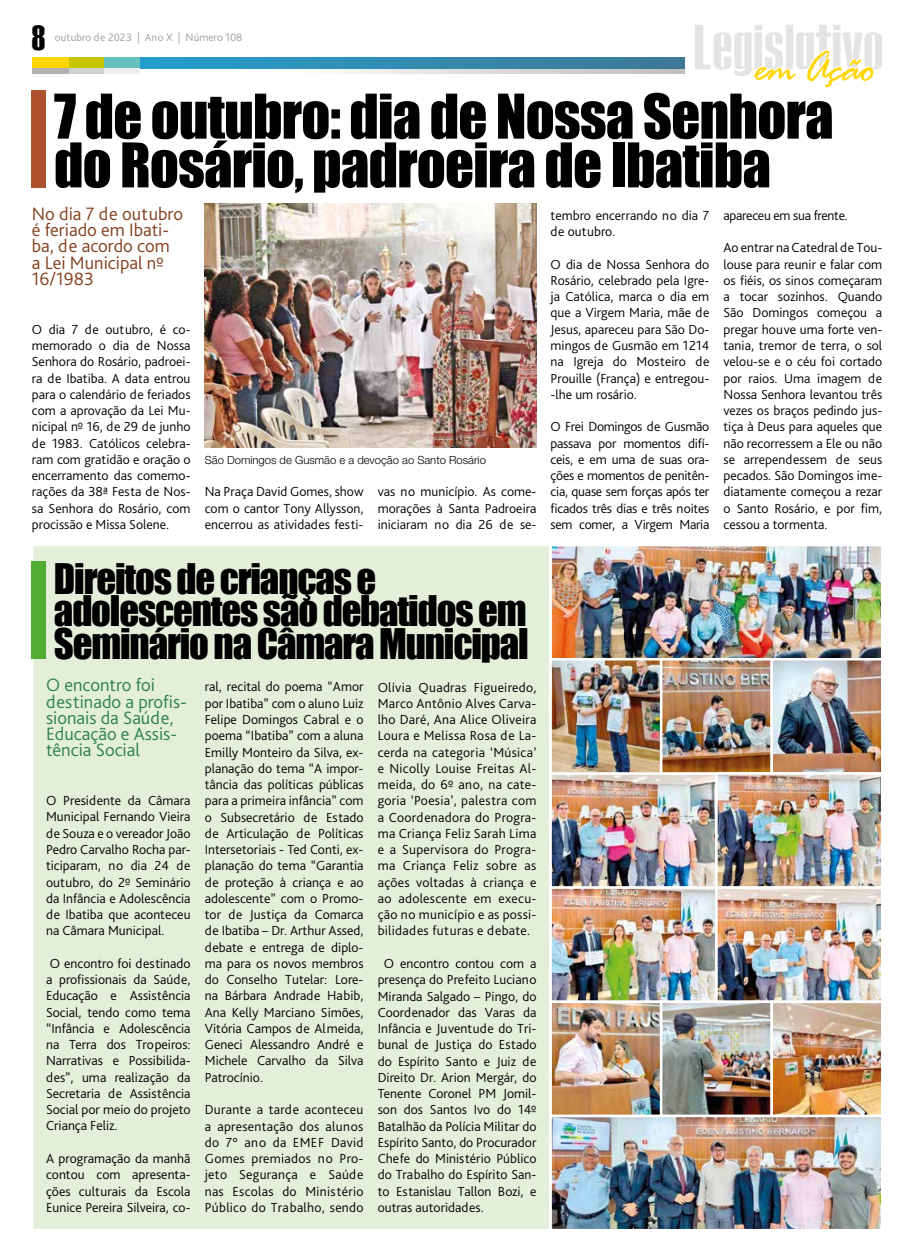
<style>
.page{position:relative;width:900px;height:1255px;background:#fff}
.page>*{position:absolute;margin:0;border:0;box-sizing:border-box;transform-origin:0 0}
.t1{font:56.88px/48.8px "Impact";letter-spacing:-.015em;color:#000}
.t2{font:italic 45.5px "Rage";letter-spacing:-.04em;color:#ffd500}
.t3{font:38.75px/32.5px "Impact";letter-spacing:-.03em;color:#000}
.t4{font:35.38px "Haettenschweiler";color:#000}
.t5{font:300 18.75px/16.2px "Bliss Pro";color:#2b8147}
.t6{font:300 18.75px/16.2px "Bliss Pro";color:#823e1d}
.t7{font:300 13.75px/16.2px "Bliss Pro";color:#000;text-align:justify}
.t8{font:300 13.75px "Bliss Pro";letter-spacing:-.02em;color:#000}
.t9{font:300 11.25px "Helvetica Neue LT Pro";color:#000}
.t10{font:300 11.25px "Bliss Pro";color:#a09d9c}
</style>
<div class="page">
<div style="left:31px;top:544px;width:521px;height:687px;background:#e4efda;border:2px solid #fff"></div>
<div style="left:32px;top:90px;width:14px;height:97px;background:#ac512b"></div>
<div style="left:32px;top:561px;width:14px;height:98px;background:#52ae32"></div>
<img style="left:205px;top:204px;width:331px;height:243px">
<img style="left:552px;top:661px;width:329px;height:338px">
<div style="left:549px;top:772px;width:169px;height:116px;border:2px solid #fff"></div>
<div style="left:549px;top:886px;width:169px;height:117px;border:2px solid #fff"></div>
<img style="left:548px;top:544px;width:333px;height:114px">
<div style="left:549px;top:658px;width:113px;height:116px;border:2px solid #fff"></div>
<div style="left:660px;top:658px;width:113px;height:116px;border:2px solid #fff"></div>
<div style="left:770px;top:658px;width:114px;height:116px;border:2px solid #fff"></div>
<div style="left:715px;top:772px;width:169px;height:116px;border:2px solid #fff"></div>
<div style="left:715px;top:886px;width:169px;height:117px;border:2px solid #fff"></div>
<img style="left:548px;top:999px;width:336px;height:232px">
<svg style="left:140px;top:68px;width:545px;height:6px"></svg>
<svg style="left:140px;top:57px;width:545px;height:11px"></svg>
<div style="left:104px;top:68px;width:36px;height:6px;background:#ededed"></div>
<div style="left:69px;top:68px;width:35px;height:6px;background:#d0d0d0"></div>
<div style="left:32px;top:68px;width:37px;height:6px;background:#b3b2b2"></div>
<div style="left:69px;top:57px;width:35px;height:11px;background:#c6c500"></div>
<div style="left:32px;top:57px;width:37px;height:11px;background:#ffd500"></div>
<div style="left:104px;top:57px;width:36px;height:11px;background:#66c1be"></div>
<svg style="left:695px;top:25px;width:187px;height:51px"></svg>
<h3 class="t4" style="left:32px;top:13px;width:15px">8</h3>
<p class="t10" style="left:55px;top:30px;width:189px">outubro de 2023 | Ano X | Número 108</p>
<h2 class="t2" style="left:754px;top:43px;width:124px">em Ação</h2>
<h1 class="t1" style="left:54px;top:90px;width:781px">7 de outubro: dia de Nossa Senhora do Rosário, padroeira de Ibatiba</h1>
<h3 class="t6" style="left:32px;top:205px;width:153px">No dia 7 de outubro é feriado em Ibati&shy;ba, de acordo com a Lei Municipal nº<br>16/1983</h3>
<p class="t7" style="left:32px;top:321px;width:160px">O dia 7 de outubro, é co&shy;memorado o dia de Nossa Senhora do Rosário, padroei&shy;ra de Ibatiba. A data entrou para o calendário de feriados com a aprovação da Lei Mu&shy;nicipal nº 16, de 29 de junho de 1983. Católicos celebra&shy;ram com gratidão e oração o encerramento das comemo&shy;rações da 38ª Festa de Nos&shy;sa Senhora do Rosário, com procissão e Missa Solene.</p>
<p class="t9" style="left:205px;top:453px;width:283px">São Domingos de Gusmão e a devoção ao Santo Rosário</p>
<p class="t7" style="left:205px;top:483px;width:160px">Na Praça David Gomes, show com o cantor Tony Allysson, encerrou as atividades festi-</p>
<p class="t7" style="left:378px;top:483px;width:160px">vas no município. As come&shy;morações à Santa Padroeira iniciaram no dia 26 de se-</p>
<h3 class="t3" style="left:54px;top:561px;width:476px">Direitos de crianças e adolescentes são debatidos em<br>Seminário na Câmara Municipal</h3>
<h3 class="t5" style="left:46px;top:676px;width:142px">O encontro foi destinado a profis&shy;sionais da Saúde,<br>Educação e Assis&shy;tência Social</h3>
<p class="t7" style="left:46px;top:792px;width:146px">O Presidente da Câmara Municipal Fernando Vieira de Souza e o vereador João Pedro Carvalho Rocha par&shy;ticiparam, no dia 24 de outubro, do 2º Seminário da Infância e Adolescência de Ibatiba que aconteceu na Câmara Municipal.</p>
<p class="t7" style="left:46px;top:954px;width:146px">O encontro foi destinado a profissionais da Saúde, Educação e Assistência Social, tendo como tema “Infância e Adolescência na Terra dos Tropeiros:<br>Narrativas e Possibilida&shy;des”, uma realização da Secretaria de Assistência Social por meio do projeto Criança Feliz.</p>
<p class="t7" style="left:46px;top:1149px;width:146px">A programação da manhã contou com apresenta&shy;ções culturais da Escola Eunice Pereira Silveira, co-</p>
<p class="t7" style="left:205px;top:678px;width:160px">ral, recital do poema “Amor por Ibatiba” com o aluno Luiz Felipe Domingos Cabral e o poema “Ibatiba” com a aluna Emilly Monteiro da Silva, ex&shy;planação do tema “A impor&shy;tância das políticas públicas para a primeira infância” com o Subsecretário de Estado de Articulação de Políticas Intersetoriais - Ted Conti, ex&shy;planação do tema “Garantia de proteção à criança e ao adolescente” com o Promo&shy;tor de Justiça da Comarca de Ibatiba – Dr. Arthur Assed, debate e entrega de diplo&shy;ma para os novos membros do Conselho Tutelar: Lore&shy;na Bárbara Andrade Habib, Ana Kelly Marciano Simões, Vitória Campos de Almeida, Geneci Alessandro André e Michele Carvalho da Silva Patrocínio.</p>
<p class="t7" style="left:205px;top:1101px;width:160px">Durante a tarde aconteceu a apresentação dos alunos do 7° ano da EMEF David Gomes premiados no Pro&shy;jeto Segurança e Saúde nas Escolas do Ministério Público do Trabalho, sendo</p>
<p class="t7" style="left:378px;top:678px;width:160px">Olívia Quadras Figueiredo, Marco Antônio Alves Carva&shy;lho Daré, Ana Alice Oliveira Loura e Melissa Rosa de La&shy;cerda na categoria ‘Música’ e Nicolly Louise Freitas Al&shy;meida, do 6º ano, na cate&shy;goria ‘Poesia’, palestra com a Coordenadora do Progra&shy;ma Criança Feliz Sarah Lima e a Supervisora do Progra&shy;ma Criança Feliz sobre as ações voltadas à criança e ao adolescente em execu&shy;ção no município e as possi&shy;bilidades futuras e debate.</p>
<p class="t7" style="left:378px;top:954px;width:160px;text-indent:6px">O encontro contou com a presença do Prefeito Luciano Miranda Salgado – Pingo, do Coordenador das Varas da Infância e Juventude do Tri&shy;bunal de Justiça do Estado do Espírito Santo e Juiz de Direito Dr. Arion Mergár, do Tenente Coronel PM Jomil&shy;son dos Santos Ivo do 14º Batalhão da Polícia Militar do Espírito Santo, do Procurador Chefe do Ministério Público do Trabalho do Espírito San&shy;to Estanislau Tallon Bozi, e outras autoridades.</p>
<p class="t7" style="left:551px;top:207px;width:160px">tembro encerrando no dia 7 de outubro.</p>
<p class="t7" style="left:551px;top:256px;width:160px">O dia de Nossa Senhora do Rosário, celebrado pela Igre&shy;ja Católica, marca o dia em que a Virgem Maria, mãe de Jesus, apareceu para São Do&shy;mingos de Gusmão em 1214 na Igreja do Mosteiro de Prouille (França) e entregou--lhe um rosário.</p>
<p class="t7" style="left:551px;top:418px;width:160px">O Frei Domingos de Gusmão passava por momentos difí&shy;ceis, e em uma de suas ora&shy;ções e momentos de penitên&shy;cia, quase sem forças após ter ficados três dias e três noites sem comer, a Virgem Maria</p>
<p class="t8" style="left:724px;top:207px;width:126px">apareceu em sua frente.</p>
<p class="t7" style="left:724px;top:239px;width:160px">Ao entrar na Catedral de Tou&shy;louse para reunir e falar com os fiéis, os sinos começaram a tocar sozinhos. Quando São Domingos começou a pregar houve uma forte ven&shy;tania, tremor de terra, o sol velou-se e o céu foi cortado por raios. Uma imagem de Nossa Senhora levantou três vezes os braços pedindo jus&shy;tiça à Deus para aqueles que não recorressem a Ele ou não se arrependessem de seus pecados. São Domingos ime&shy;diatamente começou a rezar o Santo Rosário, e por fim, cessou a tormenta.</p>
</div>
